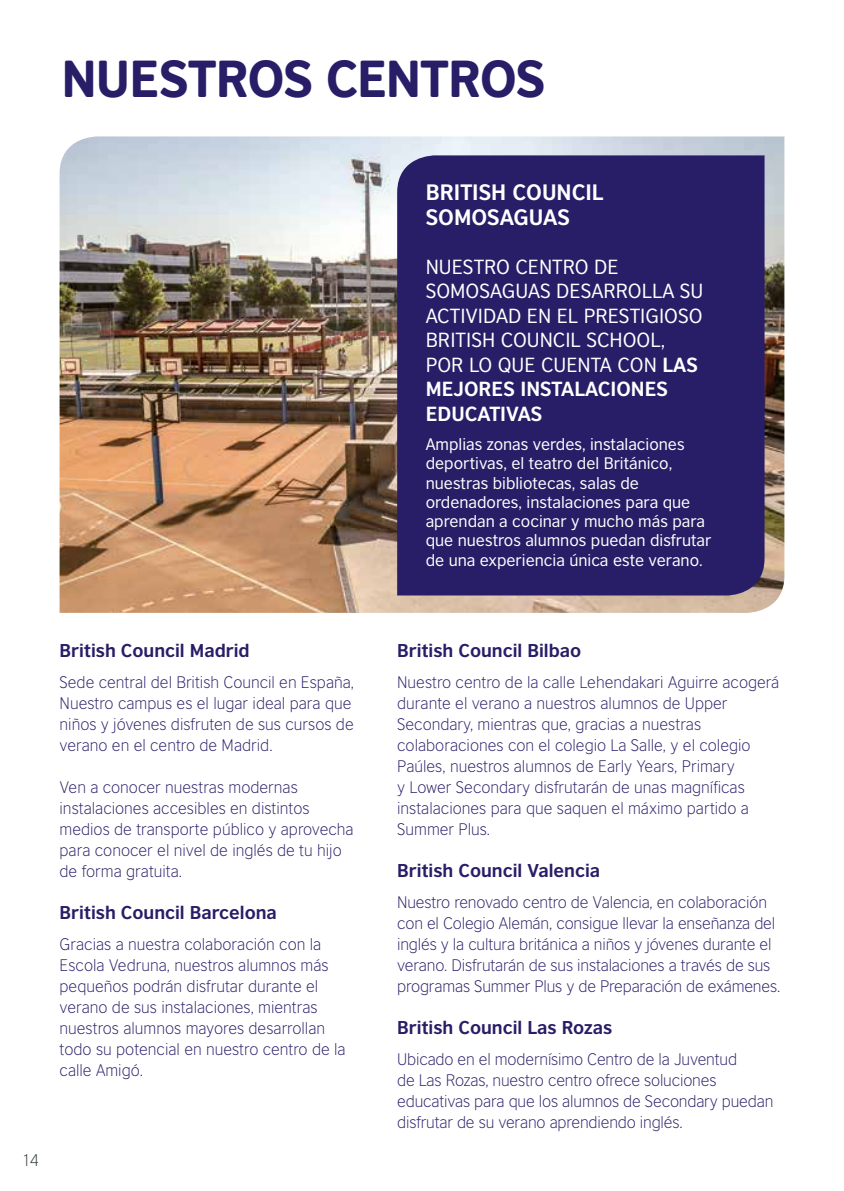
<style>
.page{position:relative;width:844px;height:1191px;background:#fff}
.page>*{position:absolute;margin:0;border:0;box-sizing:border-box;transform-origin:0 0}
.t1{font:49px "British Council Sans Headline";letter-spacing:-.02em;color:#281d67}
.t2{font:700 21px/24.5px "British Council Sans";color:#fff}
.t3{font:19.25px/24.5px "British Council Sans";color:#fff}
.t4{font:700 17.5px "British Council Sans";color:#281d67}
.t5{font:300 15.75px/21px "British Council Sans";color:#281d67}
.t6{font:15.75px/19.2px "British Council Sans";color:#fff}
.t7{font:300 15.75px "British Council Sans";color:#30383a}
.s1{font-weight:700}
</style>
<div class="page">
<img style="left:60px;top:136px;width:724px;height:477px">
<div style="left:397px;top:155px;width:367px;height:440px;background:#281d67"></div>
<h1 class="t1" style="left:61px;top:41px;width:485px">NUESTROS CENTROS</h1>
<p class="t4" style="left:60px;top:639px;width:192px">British Council Madrid</p>
<p class="t5" style="left:60px;top:671px;width:296px">Sede central del British Council en España, Nuestro campus es el lugar ideal para que niños y jóvenes disfruten de sus cursos de verano en el centro de Madrid.</p>
<p class="t5" style="left:60px;top:776px;width:295px">Ven a conocer nuestras modernas instalaciones accesibles en distintos medios de transporte público y aprovecha para conocer el nivel de inglés de tu hijo de forma gratuita.</p>
<p class="t4" style="left:60px;top:901px;width:219px">British Council Barcelona</p>
<p class="t5" style="left:60px;top:933px;width:287px">Gracias a nuestra colaboración con la Escola Vedruna, nuestros alumnos más pequeños podrán disfrutar durante el verano de sus instalaciones, mientras nuestros alumnos mayores desarrollan todo su potencial en nuestro centro de la calle Amigó.</p>
<p class="t7" style="left:22px;top:1151px;width:19px">14</p>
<h2 class="t2" style="left:425px;top:180px;width:179px">BRITISH COUNCIL<br>SOMOSAGUAS</h2>
<p class="t3" style="left:425px;top:254px;width:279px">NUESTRO CENTRO DE<br>SOMOSAGUAS DESARROLLA SU<br>ACTIVIDAD EN EL PRESTIGIOSO<br>BRITISH COUNCIL SCHOOL,<br>POR LO QUE CUENTA CON <span class="s1">LAS<br>MEJORES INSTALACIONES<br>EDUCATIVAS</span></p>
<p class="t6" style="left:425px;top:434px;width:287px">Amplias zonas verdes, instalaciones deportivas, el teatro del Británico, nuestras bibliotecas, salas de ordenadores, instalaciones para que aprendan a cocinar y mucho más para que nuestros alumnos puedan disfrutar de una experiencia única este verano.</p>
<p class="t4" style="left:397px;top:640px;width:185px">British Council Bilbao</p>
<p class="t5" style="left:397px;top:672px;width:383px">Nuestro centro de la calle Lehendakari Aguirre acogerá durante el verano a nuestros alumnos de Upper Secondary, mientras que, gracias a nuestras colaboraciones con el colegio La Salle, y el colegio Paúles, nuestros alumnos de Early Years, Primary<br>y Lower Secondary disfrutarán de unas magníficas instalaciones para que saquen el máximo partido a Summer Plus.</p>
<p class="t4" style="left:397px;top:860px;width:204px">British Council Valencia</p>
<p class="t5" style="left:397px;top:892px;width:384px">Nuestro renovado centro de Valencia, en colaboración con el Colegio Alemán, consigue llevar la enseñanza del inglés y la cultura británica a niños y jóvenes durante el verano. Disfrutarán de sus instalaciones a través de sus programas Summer Plus y de Preparación de exámenes.</p>
<p class="t4" style="left:397px;top:1016px;width:216px">British Council Las Rozas</p>
<p class="t5" style="left:397px;top:1049px;width:377px">Ubicado en el modernísimo Centro de la Juventud<br>de Las Rozas, nuestro centro ofrece soluciones educativas para que los alumnos de Secondary puedan disfrutar de su verano aprendiendo inglés.</p>
</div>
